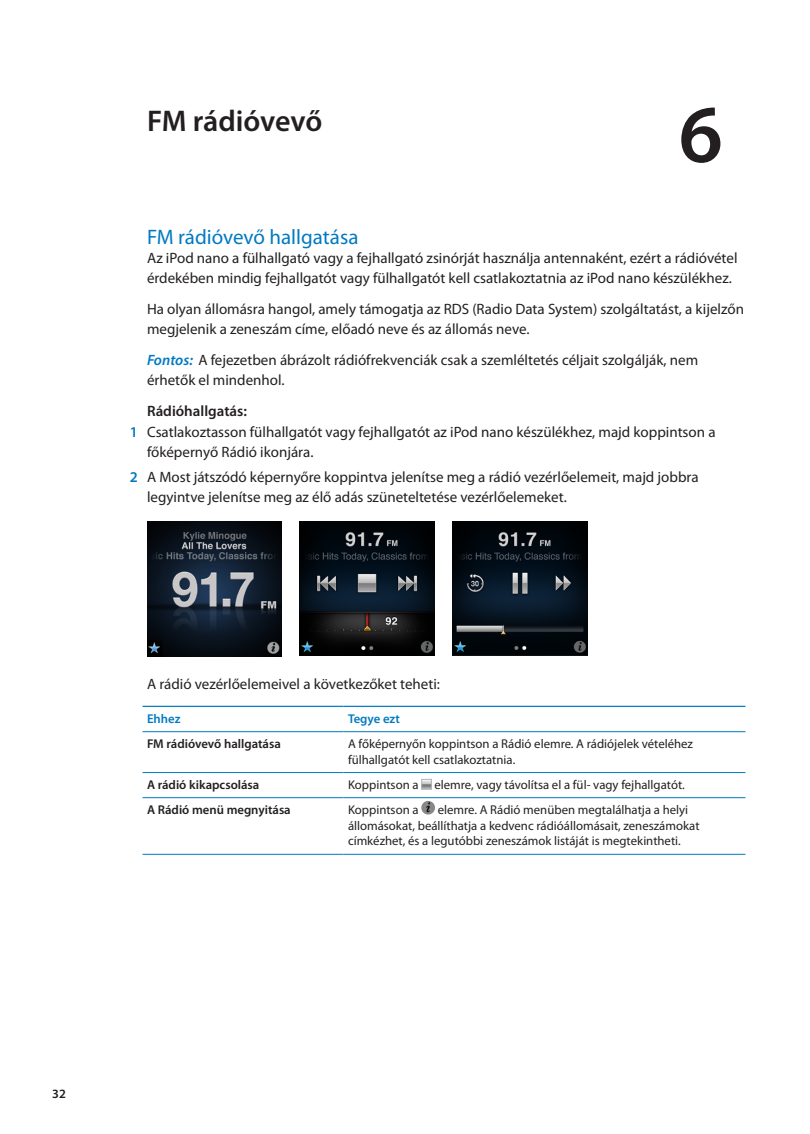
<style>
.page{position:relative;width:810px;height:1134px;background:#fff}
.page>*{position:absolute;margin:0;border:0;box-sizing:border-box;transform-origin:0 0}
.t1{font:600 82.5px "Myriad Pro";color:#231f20}
.SectionTitle{font:600 30px "Myriad Pro";letter-spacing:-.01em;color:#231f20}
.t2{font:21px "Myriad Pro";color:#007ac2}
.Task-N{font:15px/19.5px "Myriad Pro";color:#231f20}
.BodyRegular{font:15px/19.5px "Myriad Pro";color:#231f20}
.BodyFirst{font:15px/19.5px "Myriad Pro";color:#231f20}
.Important{font:15px/19.5px "Myriad Pro";color:#231f20}
.DisplaySentence{font:600 15px "Myriad Pro";color:#231f20}
.xBody{font:12.75px/15.8px "Myriad Pro";color:#231f20}
.xDisplay{font:600 12.75px "Myriad Pro";color:#231f20}
.xHead{font:600 12.75px "Myriad Pro";color:#007ac2}
.yFooterLeft{font:600 12.75px "Myriad Pro";color:#231f20}
.s1{font-weight:600;font-style:italic;color:#007ac2}
.s2{font-weight:600;color:#007ac2}
</style>
<div class="page">
<img style="left:300px;top:521px;width:135px;height:135px">
<img style="left:453px;top:521px;width:134px;height:135px">
<img style="left:147px;top:521px;width:135px;height:135px">
<hr style="left:142px;top:797px;width:202px;height:1px;background:#007ac2">
<hr style="left:344px;top:797px;width:402px;height:1px;background:#007ac2">
<hr style="left:142px;top:854px;width:202px;height:1px;background:#007ac2">
<hr style="left:344px;top:854px;width:402px;height:1px;background:#007ac2">
<hr style="left:142px;top:772px;width:202px;height:1px;background:#007ac2">
<hr style="left:344px;top:772px;width:402px;height:1px;background:#007ac2">
<hr style="left:142px;top:706px;width:202px;height:1px;background:#007ac2">
<hr style="left:344px;top:706px;width:402px;height:1px;background:#007ac2">
<hr style="left:142px;top:731px;width:202px;height:1px;background:#007ac2">
<hr style="left:344px;top:731px;width:402px;height:1px;background:#007ac2">
<svg style="left:423px;top:781px;width:7px;height:6px"></svg>
<div style="left:421px;top:779px;width:11px;height:10px;border:1px solid #b2b3b7"></div>
<div style="left:421px;top:801px;width:14px;height:14px;background:#898888;border-radius:50%"></div>
<svg style="left:426px;top:802px;width:4px;height:10px"></svg>
<h1 class="SectionTitle" style="left:147px;top:101px;width:177px">FM rádióvevő</h1>
<h1 class="t1" style="left:679px;top:82px;width:46px">6</h1>
<h1 class="t2" style="left:147px;top:224px;width:213px">FM rádióvevő hallgatása</h1>
<p class="BodyFirst" style="left:147px;top:248px;width:592px">Az iPod nano a fülhallgató vagy a fejhallgató zsinórját használja antennaként, ezért a rádióvétel érdekében mindig fejhallgatót vagy fülhallgatót kell csatlakoztatnia az iPod nano készülékhez.</p>
<p class="BodyRegular" style="left:147px;top:299px;width:599px">Ha olyan állomásra hangol, amely támogatja az RDS (Radio Data System) szolgáltatást, a kijelzőn megjelenik a zeneszám címe, előadó neve és az állomás neve.</p>
<p class="Important" style="left:147px;top:350px;width:553px"><span class="s1">Fontos:</span> A fejezetben ábrázolt rádiófrekvenciák csak a szemléltetés céljait szolgálják, nem érhetők el mindenhol.</p>
<h4 class="DisplaySentence" style="left:147px;top:402px;width:102px">Rádióhallgatás:</h4>
<p class="Task-N" style="left:147px;top:422px;width:570px;text-indent:-17px"><span class="s2">1</span> Csatlakoztasson fülhallgatót vagy fejhallgatót az iPod nano készülékhez, majd koppintson a főképernyő Rádió ikonjára.</p>
<p class="Task-N" style="left:147px;top:467px;width:553px;text-indent:-17px"><span class="s2">2</span> A Most játszódó képernyőre koppintva jelenítse meg a rádió vezérlőelemeit, majd jobbra legyintve jelenítse meg az élő adás szüneteltetése vezérlőelemeket.</p>
<p class="BodyRegular" style="left:147px;top:674px;width:295px">A rádió vezérlőelemeivel a következőket teheti:</p>
<p class="xHead" style="left:147px;top:710px;width:35px">Ehhez</p>
<p class="xHead" style="left:348px;top:710px;width:53px">Tegye ezt</p>
<p class="xDisplay" style="left:147px;top:735px;width:135px">FM rádióvevő hallgatása</p>
<p class="xBody" style="left:348px;top:735px;width:347px">A főképernyőn koppintson a Rádió elemre. A rádiójelek vételéhez fülhallgatót kell csatlakoztatnia.</p>
<p class="xDisplay" style="left:147px;top:776px;width:114px">A rádió kikapcsolása</p>
<p class="xBody" style="left:348px;top:776px;width:338px">Koppintson a elemre, vagy távolítsa el a fül- vagy fejhallgatót.</p>
<p class="xDisplay" style="left:147px;top:801px;width:145px">A Rádió menü megnyitása</p>
<p class="xBody" style="left:348px;top:801px;width:72px">Koppintson a</p>
<p class="xBody" style="left:348px;top:801px;width:353px;text-indent:90px">elemre. A Rádió menüben megtalálhatja a helyi állomásokat, beállíthatja a kedvenc rádióállomásait, zeneszámokat címkézhet, és a legutóbbi zeneszámok listáját is megtekintheti.</p>
<p class="yFooterLeft" style="left:52px;top:1086px;width:15px">32</p>
</div>
